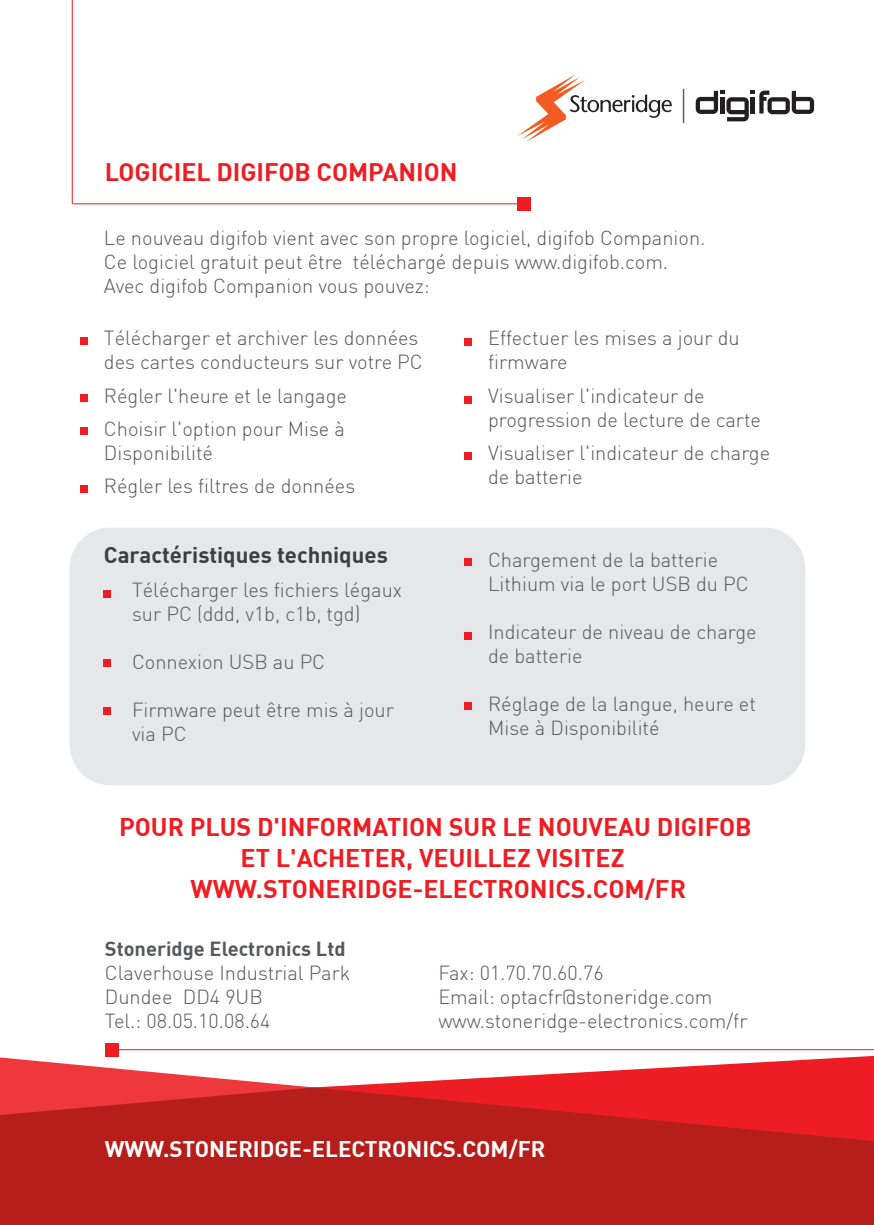
<style>
.page{position:relative;width:874px;height:1225px;background:#fff}
.page>*{position:absolute;margin:0;border:0;box-sizing:border-box;transform-origin:0 0}
.t1{font:700 25px/30.6px "DIN";color:#ee1d23;text-align:center}
.t2{font:700 24.8px "DIN";color:#ee1d23}
.t3{font:700 22.2px "DIN";color:#fff}
.t4{font:700 22.2px "DIN";color:#3e3e3f}
.t5{font:300 20px/24px "DIN";color:#57585a}
.t6{font:700 20px "DIN";color:#57585a}
</style>
<div class="page">
<div style="left:69px;top:527px;width:736px;height:258px;background:#e6e7e9;border-radius:41px"></div>
<svg style="left:0;top:1057px;width:873px;height:30px"></svg>
<svg style="left:0;top:1087px;width:873px;height:138px;background:#be1e1d"></svg>
<hr style="left:682px;top:89px;width:2px;height:34px;background:#5a5a5d">
<svg style="left:517px;top:74px;width:154px;height:68px"></svg>
<svg style="left:695px;top:91px;width:118px;height:30px"></svg>
<div style="left:516px;top:197px;width:14px;height:13px;background:#ee1d23"></div>
<hr style="left:72px;top:0;width:1px;height:204px;background:#ee1d23">
<hr style="left:72px;top:203px;width:451px;height:1px;background:#ee1d23">
<div style="left:80px;top:337px;width:7px;height:7px;background:#ee1d23"></div>
<div style="left:80px;top:394px;width:7px;height:7px;background:#ee1d23"></div>
<div style="left:80px;top:427px;width:7px;height:7px;background:#ee1d23"></div>
<div style="left:80px;top:486px;width:7px;height:7px;background:#ee1d23"></div>
<div style="left:464px;top:338px;width:7px;height:7px;background:#ee1d23"></div>
<div style="left:464px;top:453px;width:7px;height:7px;background:#ee1d23"></div>
<div style="left:464px;top:396px;width:7px;height:7px;background:#ee1d23"></div>
<div style="left:105px;top:1043px;width:13px;height:13px;background:#ee1d23"></div>
<hr style="left:111px;top:1049px;width:762px;height:1px;background:#ee1d23">
<div style="left:104px;top:590px;width:7px;height:7px;background:#ee1d23"></div>
<div style="left:104px;top:659px;width:7px;height:7px;background:#ee1d23"></div>
<div style="left:104px;top:707px;width:7px;height:7px;background:#ee1d23"></div>
<div style="left:464px;top:559px;width:7px;height:7px;background:#ee1d23"></div>
<div style="left:464px;top:632px;width:7px;height:7px;background:#ee1d23"></div>
<div style="left:464px;top:702px;width:7px;height:7px;background:#ee1d23"></div>
<p class="t2" style="left:105px;top:156px;width:354px">LOGICIEL DIGIFOB COMPANION</p>
<p class="t5" style="left:104px;top:226px;width:602px">Le nouveau digifob vient avec son propre logiciel, digifob Companion.<br>Ce logiciel gratuit peut être téléchargé depuis www.digifob.com.<br>Avec digifob Companion vous pouvez:</p>
<p class="t5" style="left:104px;top:326px;width:320px">Télécharger et archiver les données des cartes conducteurs sur votre PC</p>
<p class="t5" style="left:104px;top:383px;width:244px">Régler l'heure et le langage</p>
<p class="t5" style="left:104px;top:416px;width:242px">Choisir l'option pour Mise à<br>Disponibilité</p>
<p class="t5" style="left:104px;top:474px;width:253px">Régler les filtres de données</p>
<p class="t4" style="left:104px;top:540px;width:285px">Caractéristiques techniques</p>
<p class="t5" style="left:132px;top:577px;width:271px">Télécharger les fichiers légaux sur PC (ddd, v1b, c1b, tgd)</p>
<p class="t5" style="left:132px;top:649px;width:195px">Connexion USB au PC</p>
<p class="t5" style="left:132px;top:697px;width:263px">Firmware peut être mis à jour via PC</p>
<p class="t5" style="left:488px;top:326px;width:253px">Effectuer les mises a jour du firmware</p>
<p class="t5" style="left:488px;top:383px;width:274px">Visualiser l'indicateur de progression de lecture de carte</p>
<p class="t5" style="left:488px;top:440px;width:283px">Visualiser l'indicateur de charge de batterie</p>
<p class="t5" style="left:488px;top:547px;width:262px">Chargement de la batterie<br>Lithium via le port USB du PC</p>
<p class="t5" style="left:488px;top:619px;width:270px">Indicateur de niveau de charge de batterie</p>
<p class="t5" style="left:488px;top:691px;width:269px">Réglage de la langue, heure et<br>Mise à Disponibilité</p>
<p class="t1" style="left:119px;top:811px;width:633px">POUR PLUS D'INFORMATION SUR LE NOUVEAU DIGIFOB<br>ET L'ACHETER, VEUILLEZ VISITEZ<br>WWW.STONERIDGE-ELECTRONICS.COM/FR</p>
<p class="t6" style="left:105px;top:936px;width:242px">Stoneridge Electronics Ltd</p>
<p class="t5" style="left:105px;top:960px;width:247px">Claverhouse Industrial Park<br>Dundee DD4 9UB<br>Tel.: 08.05.10.08.64</p>
<p class="t5" style="left:438px;top:960px;width:310px">Fax: 01.70.70.60.76<br>Email: optacfr@stoneridge.com www.stoneridge-electronics.com/fr</p>
<p class="t3" style="left:105px;top:1134px;width:442px">WWW.STONERIDGE-ELECTRONICS.COM/FR</p>
</div>
